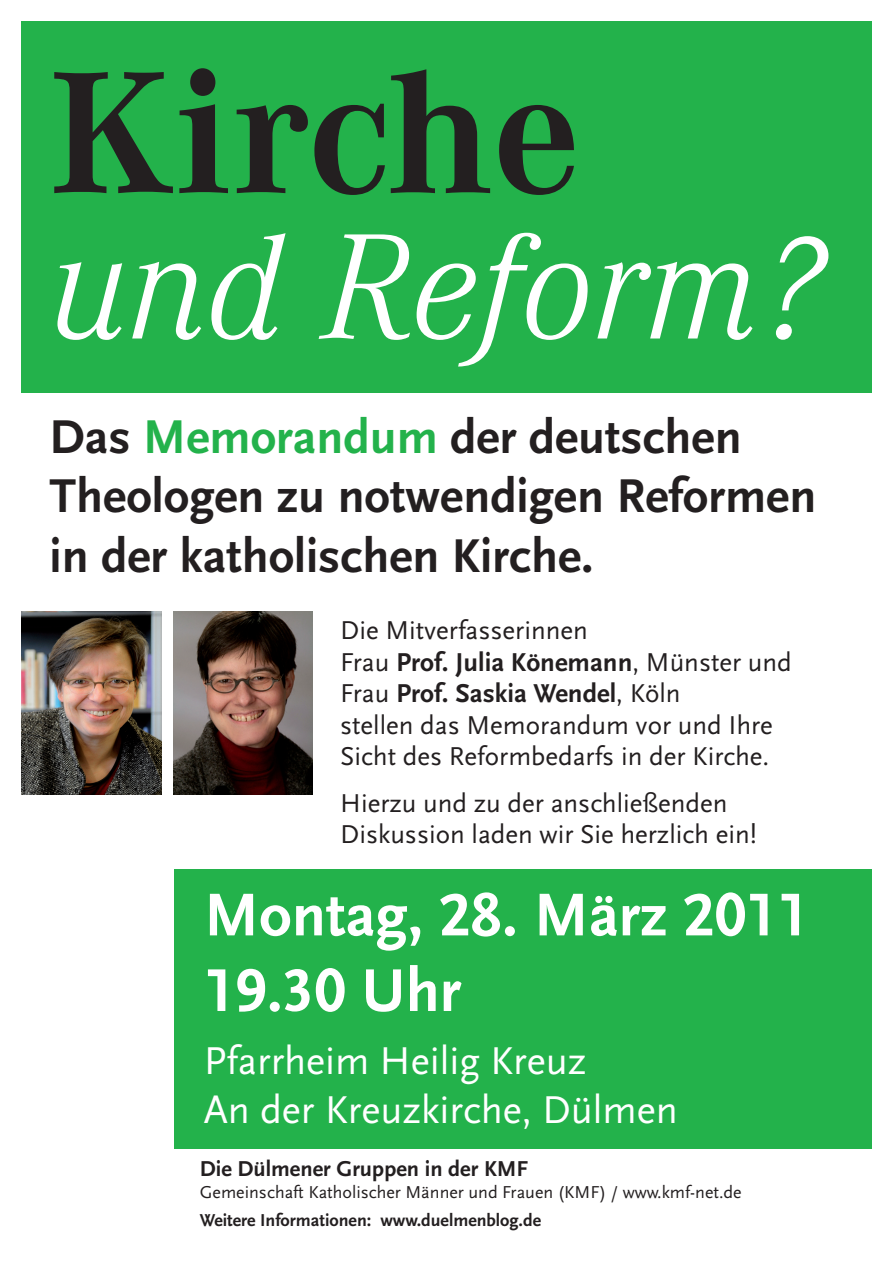
<style>
.page{position:relative;width:893px;height:1263px;background:#fff}
.page>*{position:absolute;margin:0;border:0;box-sizing:border-box;transform-origin:0 0}
.t1{font:700 180px "Corporate A";color:#231f20}
.t2{font:italic 300 156px "Corporate A";color:#fff}
.t3{font:700 63px "Scala Sans";color:#fff}
.t4{font:700 63px "Scala Sans Figures";color:#fff}
.t5{font:700 49.5px/59.4px "Scala Sans";color:#231f20}
.t6{font:40.5px/48.6px "Scala Sans";color:#fff}
.t7{font:27px/31.5px "Scala Sans";color:#231f20}
.t8{font:700 22.5px "Scala Sans";color:#231f20}
.t9{font:18px "Scala Sans";color:#231f20}
.t10{font:700 18px "Scala Sans";color:#231f20}
.s1{color:#23b24b}
.s2{font-weight:700}
.s3{font-family:"Scala Sans Figures"}
.s4{font-family:"Scala Sans"}
</style>
<div class="page">
<div style="left:21px;top:21px;width:851px;height:372px;background:#23b24b"></div>
<img style="left:174px;top:612px;width:139px;height:183px">
<img style="left:21px;top:612px;width:141px;height:183px">
<div style="left:174px;top:869px;width:698px;height:280px;background:#23b24b"></div>
<h1 class="t1" style="left:50px;top:33px;width:532px">Kirche</h1>
<h2 class="t2" style="left:48px;top:198px;width:782px">und Reform?</h2>
<h3 class="t5" style="left:50px;top:409px;width:768px">Das <span class="s1">Memorandum</span> der deutschen<br>Theologen zu notwendigen Reformen in der katholischen Kirche.</h3>
<p class="t7" style="left:340px;top:615px;width:453px">Die Mitverfasserinnen<br>Frau <span class="s2">Prof. Julia Könemann</span>, Münster und Frau <span class="s2">Prof. Saskia Wendel</span>, Köln<br>stellen das Memorandum vor und Ihre Sicht des Reformbedarfs in der Kirche.</p>
<p class="t7" style="left:340px;top:788px;width:418px">Hierzu und zu der anschließenden<br>Diskussion laden wir Sie herzlich ein!</p>
<h3 class="t3" style="left:204px;top:881px;width:607px">Montag, <span class="s3">28.</span> März <span class="s3">2011</span></h3>
<h3 class="t4" style="left:204px;top:965px;width:259px">19.30 <span class="s4">Uhr</span></h3>
<h3 class="t6" style="left:204px;top:1037px;width:476px">Pfarrheim Heilig Kreuz<br>An der Kreuzkirche, Dülmen</h3>
<p class="t8" style="left:200px;top:1157px;width:330px">Die Dülmener Gruppen in der KMF</p>
<p class="t9" style="left:200px;top:1182px;width:543px">Gemeinschaft Katholischer Männer und Frauen (KMF) / www.kmf-net.de</p>
<p class="t10" style="left:200px;top:1211px;width:343px">Weitere Informationen: www.duelmenblog.de</p>
</div>
